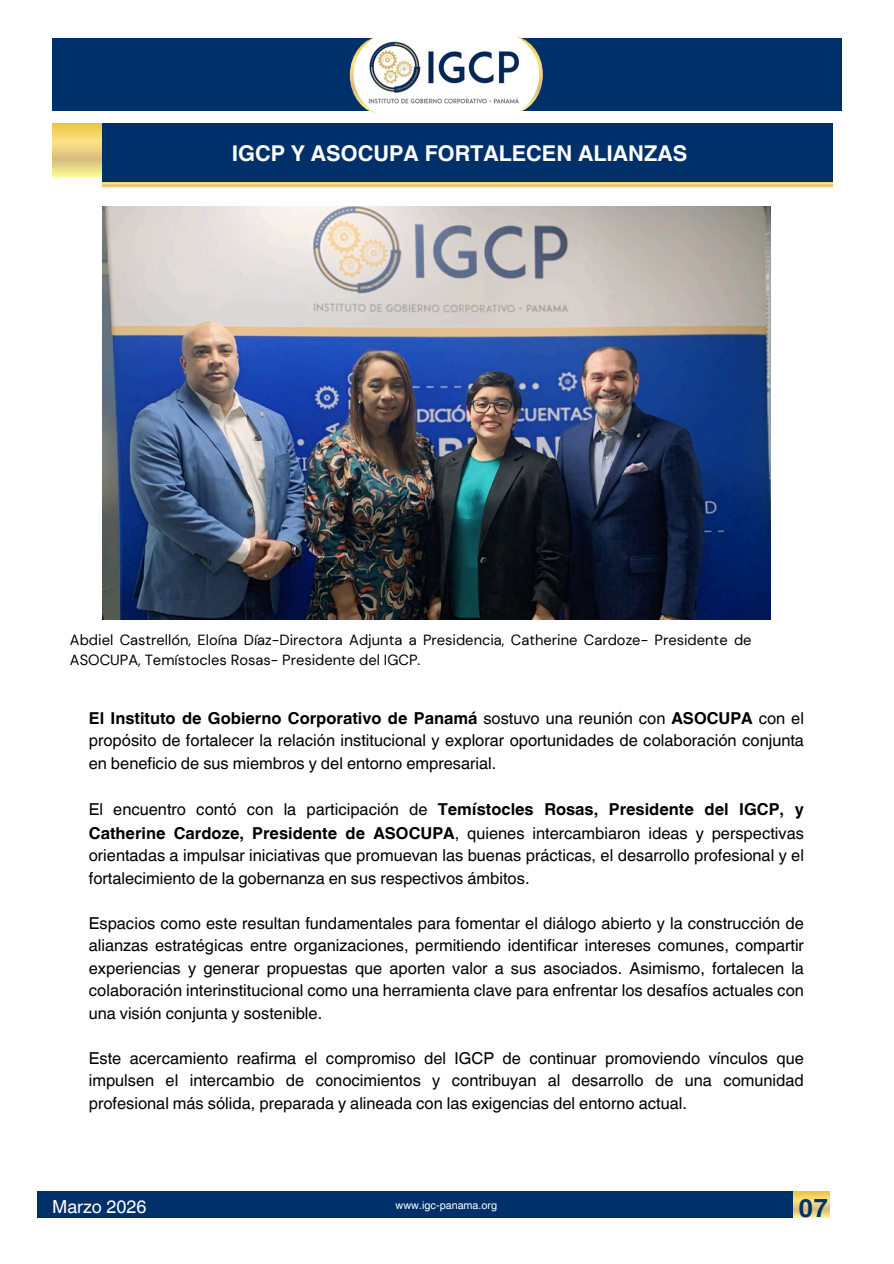
<style>
.page{position:relative;width:894px;height:1264px;background:#fff}
.page>*{position:absolute;margin:0;border:0;box-sizing:border-box;transform-origin:0 0}
.t1{font:700 21.75px "Helvetica World";color:#fff}
.t2{font:18px "Helvetica World";color:#fff}
.t3{font:16.35px/22.5px "Helvetica World";color:#000;text-align:justify}
.t4{font:14.7px/20.2px "DM Sans";color:#000}
.t5{font:10.8px "Helvetica World";color:#fff}
.s1{font-weight:700}
</style>
<div class="page">
<svg style="left:103px;top:182px;width:729px;height:5px;background:#edd17f"></svg>
<svg style="left:52px;top:123px;width:51px;height:53px;background:#e9cf79"></svg>
<div style="left:103px;top:123px;width:729px;height:59px;background:#003069"></div>
<div style="left:52px;top:38px;width:789px;height:73px;background:#003069"></div>
<svg style="left:350px;top:37px;width:27px;height:77px"></svg>
<svg style="left:517px;top:36px;width:25px;height:77px"></svg>
<img style="left:353px;top:31px;width:186px;height:87px;border-radius:44px">
<div style="left:37px;top:1191px;width:789px;height:26px;background:#003069"></div>
<svg style="left:793px;top:1191px;width:36px;height:26px"></svg>
<img style="left:103px;top:206px;width:667px;height:413px">
<h1 class="t1" style="left:232px;top:136px;width:457px">IGCP Y ASOCUPA FORTALECEN ALIANZAS</h1>
<p class="t4" style="left:70px;top:629px;width:683px">Abdiel Castrellón, Eloína Díaz-Directora Adjunta a Presidencia, Catherine Cardoze- Presidente de<br>ASOCUPA, Temístocles Rosas- Presidente del IGCP.</p>
<p class="t3" style="left:89px;top:707px;width:716px"><span class="s1">El Instituto de Gobierno Corporativo de Panamá</span> sostuvo una reunión con <span class="s1">ASOCUPA</span> con el propósito de fortalecer la relación institucional y explorar oportunidades de colaboración conjunta en beneficio de sus miembros y del entorno empresarial.</p>
<p class="t3" style="left:89px;top:797px;width:716px;line-height:23px">El encuentro contó con la participación de <span class="s1">Temístocles Rosas, Presidente del IGCP, y Catherine Cardoze, Presidente de ASOCUPA</span>, quienes intercambiaron ideas y perspectivas orientadas a impulsar iniciativas que promuevan las buenas prácticas, el desarrollo profesional y el fortalecimiento de la gobernanza en sus respectivos ámbitos.</p>
<p class="t3" style="left:89px;top:911px;width:716px">Espacios como este resultan fundamentales para fomentar el diálogo abierto y la construcción de alianzas estratégicas entre organizaciones, permitiendo identificar intereses comunes, compartir experiencias y generar propuestas que aporten valor a sus asociados. Asimismo, fortalecen la colaboración interinstitucional como una herramienta clave para enfrentar los desafíos actuales con una visión conjunta y sostenible.</p>
<p class="t3" style="left:89px;top:1046px;width:716px">Este acercamiento reafirma el compromiso del IGCP de continuar promoviendo vínculos que impulsen el intercambio de conocimientos y contribuyan al desarrollo de una comunidad profesional más sólida, preparada y alineada con las exigencias del entorno actual.</p>
<p class="t2" style="left:52px;top:1195px;width:96px">Marzo 2026</p>
<p class="t5" style="left:395px;top:1198px;width:103px">www.igc-panama.org</p>
<p class="t2" style="left:70px;top:1200px;width:101px">Boletín 2030</p>
<p class="t2" style="left:363px;top:1200px;width:169px">www.unsitiogenial.es</p>
</div>
